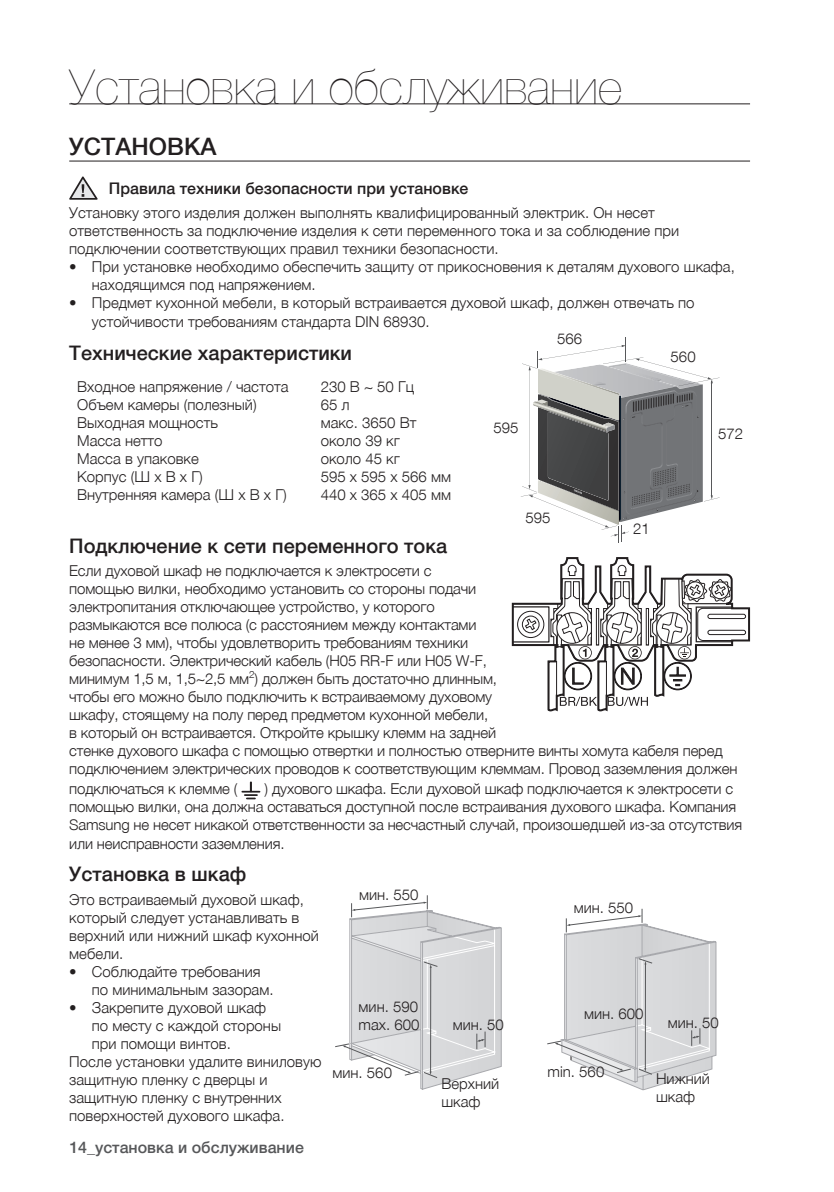
<style>
.page{position:relative;width:834px;height:1192px;background:#fff}
.page>*{position:absolute;margin:0;border:0;box-sizing:border-box;transform-origin:0 0}
.t1{font:200 48px "Helvetica Neue LTCYR";color:#231f20}
.t2{font:500 24px "Helvetica Neue LTCYR";color:#231f20}
.t3{font:500 20px "Helvetica Neue LTCYR";color:#231f20}
.t4{font:500 16px "Helvetica Neue LTCYR";color:#231f20}
.t5{font:500 16px "Helvetica Neue LTCYR";color:#57585a}
.t6{font:300 15px/18px "Helvetica Neue LTCYR";color:#231f20}
</style>
<div class="page">
<hr style="left:69px;top:103px;width:681px;height:1px;background:#231f20">
<hr style="left:69px;top:161px;width:681px;height:1px;background:#231f20">
<svg style="left:242px;top:782px;width:17px;height:17px"></svg>
<svg style="left:511px;top:557px;width:239px;height:155px"></svg>
<svg style="left:335px;top:895px;width:167px;height:194px"></svg>
<svg style="left:547px;top:908px;width:169px;height:182px"></svg>
<svg style="left:521px;top:337px;width:198px;height:205px"></svg>
<svg style="left:69px;top:176px;width:29px;height:24px"></svg>
<h1 class="t1" style="left:69px;top:60px;width:554px">Установка и обслуживание</h1>
<h2 class="t2" style="left:69px;top:133px;width:149px">УСТАНОВКА</h2>
<p class="t4" style="left:109px;top:180px;width:361px">Правила техники безопасности при установке</p>
<p class="t6" style="left:69px;top:204px;width:611px">Установку этого изделия должен выполнять квалифицированный электрик. Он несет ответственность за подключение изделия к сети переменного тока и за соблюдение при подключении соответствующих правил техники безопасности.</p>
<p class="t6" style="left:92px;top:258px;width:644px;text-indent:-23px">• При установке необходимо обеспечить защиту от прикосновения к деталям духового шкафа, находящимся под напряжением.</p>
<p class="t6" style="left:92px;top:293px;width:604px;line-height:19.2px;text-indent:-23px">• Предмет кухонной мебели, в который встраивается духовой шкаф, должен отвечать по устойчивости требованиям стандарта DIN 68930.</p>
<h3 class="t3" style="left:69px;top:341px;width:284px">Технические характеристики</h3>
<p class="t6" style="left:77px;top:378px;width:213px">Входное напряжение / частота<br>Объем камеры (полезный)<br>Выходная мощность<br>Масса нетто<br>Масса в упаковке<br>Корпус (Ш х В х Г)<br>Внутренняя камера (Ш х В х Г)</p>
<p class="t6" style="left:320px;top:378px;width:132px">230 В ~ 50 Гц<br>65 л<br>макс. 3650 Вт около 39 кг<br>около 45 кг<br>595 х 595 х 566 мм<br>440 х 365 х 405 мм</p>
<h3 class="t3" style="left:69px;top:534px;width:379px">Подключение к сети переменного тока</h3>
<p class="t6" style="left:69px;top:562px;width:669px">Если духовой шкаф не подключается к электросети с<br>помощью вилки, необходимо установить со стороны подачи<br>электропитания отключающее устройство, у которого<br>размыкаются все полюса (с расстоянием между контактами<br>не менее 3 мм), чтобы удовлетворить требованиям техники<br>безопасности. Электрический кабель (H05 RR-F или H05 W-F,<br>минимум 1,5 м, 1,5~2,5 мм<sup>2</sup>) должен быть достаточно длинным,<br>чтобы его можно было подключить к встраиваемому духовому<br>шкафу, стоящему на полу перед предметом кухонной мебели,<br>в который он встраивается. Откройте крышку клемм на задней<br>стенке духового шкафа с помощью отвертки и полностью отверните винты хомута кабеля перед подключением электрических проводов к соответствующим клеммам. Провод заземления должен подключаться к клемме (</p>
<p class="t6" style="left:557px;top:329px;width:27px">566</p>
<p class="t6" style="left:670px;top:348px;width:27px">560</p>
<p class="t6" style="left:493px;top:419px;width:27px">595</p>
<p class="t6" style="left:718px;top:424px;width:27px">572</p>
<p class="t6" style="left:525px;top:508px;width:27px">595</p>
<p class="t6" style="left:633px;top:519px;width:18px">21</p>
<p class="t6" style="left:69px;top:779px;width:674px;text-indent:195px">) духового шкафа. Если духовой шкаф подключается к электросети с помощью вилки, она должна оставаться доступной после встраивания духового шкафа. Компания Samsung не несет никакой ответственности за несчастный случай, произошедшей из-за отсутствия или неисправности заземления.</p>
<h3 class="t3" style="left:69px;top:863px;width:178px">Установка в шкаф</h3>
<p class="t6" style="left:69px;top:890px;width:251px">Это встраиваемый духовой шкаф, который следует устанавливать в верхний или нижний шкаф кухонной мебели.</p>
<p class="t6" style="left:92px;top:962px;width:183px;text-indent:-23px">• Соблюдайте требования по минимальным зазорам.</p>
<p class="t6" style="left:69px;top:998px;width:198px">• Закрепите духовой шкаф</p>
<p class="t6" style="left:92px;top:1016px;width:190px">по месту с каждой стороны</p>
<p class="t6" style="left:92px;top:1034px;width:140px">при помощи винтов.</p>
<p class="t6" style="left:69px;top:1052px;width:254px">После установки удалите виниловую</p>
<p class="t6" style="left:69px;top:1070px;width:200px">защитную пленку с дверцы и</p>
<p class="t6" style="left:69px;top:1088px;width:214px">защитную пленку с внутренних</p>
<p class="t6" style="left:69px;top:1106px;width:217px">поверхностей духового шкафа.</p>
<p class="t5" style="left:69px;top:1138px;width:236px">14_установка и обслуживание</p>
<p class="t6" style="left:359px;top:885px;width:61px">мин. 550</p>
<p class="t6" style="left:573px;top:899px;width:61px">мин. 550</p>
<p class="t6" style="left:358px;top:997px;width:62px">мин. 590 max. 600</p>
<p class="t6" style="left:584px;top:1004px;width:61px">мин. 600</p>
<p class="t6" style="left:667px;top:1013px;width:53px">мин. 50</p>
<p class="t6" style="left:452px;top:1015px;width:53px">мин. 50</p>
<p class="t6" style="left:547px;top:1062px;width:58px">min. 560</p>
<p class="t6" style="left:332px;top:1064px;width:61px">мин. 560</p>
<p class="t6" style="left:441px;top:1074px;width:59px">Верхний шкаф</p>
<p class="t6" style="left:656px;top:1070px;width:55px">Нижний шкаф</p>
</div>
